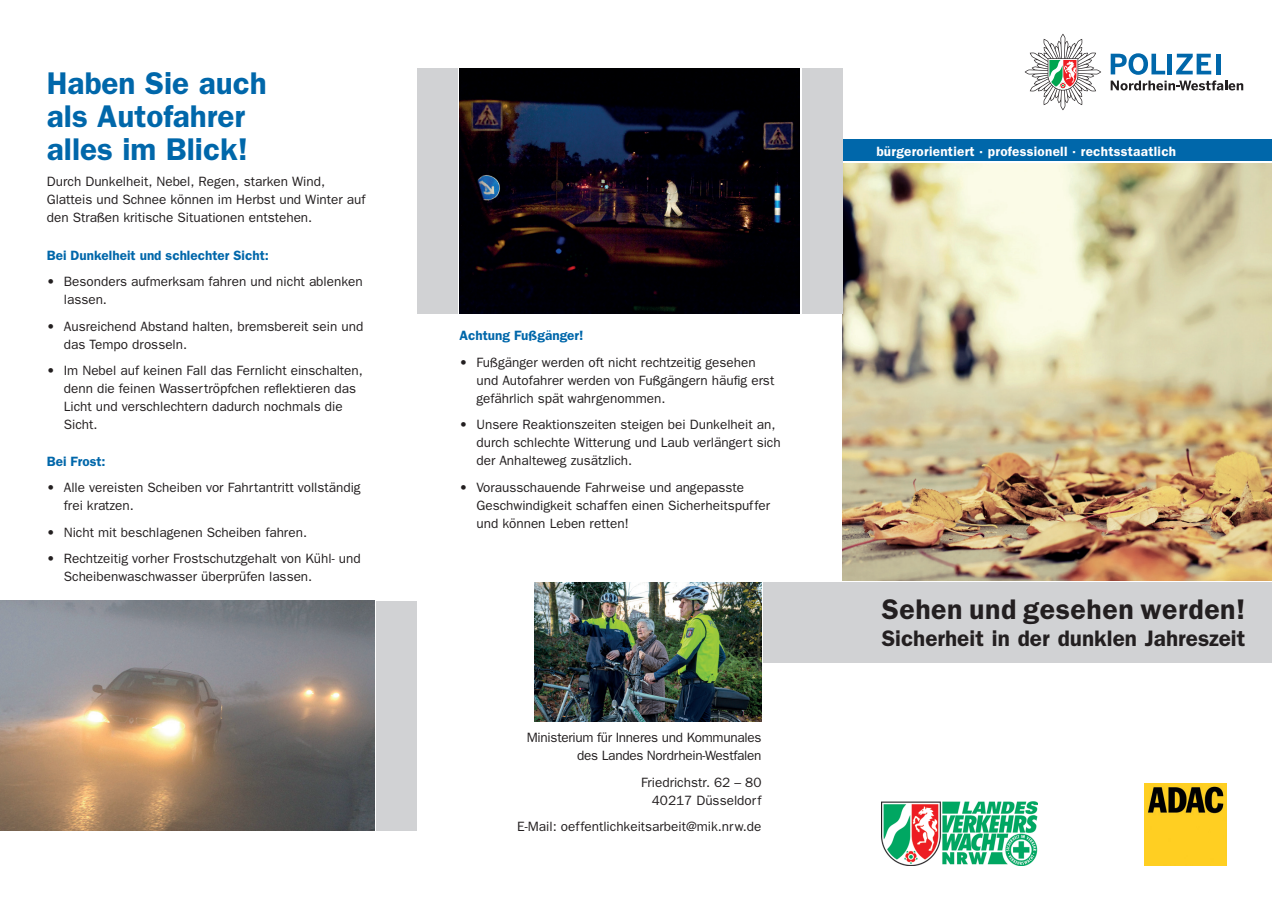
<style>
.page{position:relative;width:1272px;height:902px;background:#fff}
.page>*{position:absolute;margin:0;border:0;box-sizing:border-box;transform-origin:0 0}
.head{font:600 31.5px/33px "Franklin Gothic";color:#0067aa}
.t1{font:600 28.5px "Franklin Gothic";letter-spacing:.02em;color:#231f20}
.t2{font:600 22.5px "Franklin Gothic";color:#231f20}
.body{font:13.5px/18px "Franklin Gothic";color:#231f20}
.body-2{font:13.5px/18px "Franklin Gothic";letter-spacing:-.02em;color:#231f20;text-align:right}
.t3{font:600 13.5px "Franklin Gothic";letter-spacing:.02em;color:#fff}
.zwischenhead{font:600 13.5px "Franklin Gothic";color:#0067aa}
.body-3{font:600 13.5px "Franklin Gothic";color:#0067aa}
</style>
<div class="page">
<div style="left:842px;top:140px;width:429px;height:21px;background:#0067aa"></div>
<img style="left:842px;top:163px;width:429px;height:417px">
<div style="left:763px;top:582px;width:508px;height:81px;background:#d1d2d4"></div>
<div style="left:376px;top:600px;width:41px;height:230px;background:#d1d2d4"></div>
<div style="left:417px;top:68px;width:40px;height:246px;background:#d1d2d4"></div>
<div style="left:801px;top:68px;width:41px;height:246px;background:#d1d2d4"></div>
<img style="left:534px;top:582px;width:227px;height:139px">
<img style="left:1144px;top:783px;width:81px;height:82px">
<svg style="left:1110px;top:53px;width:133px;height:37px"></svg>
<svg style="left:1024px;top:34px;width:77px;height:76px"></svg>
<img style="left:881px;top:801px;width:156px;height:64px">
<img style="left:0;top:600px;width:374px;height:230px">
<img style="left:459px;top:68px;width:340px;height:246px">
<p class="head" style="left:47px;top:65px;width:221px">Haben Sie auch als Autofahrer alles im Blick!</p>
<p class="body" style="left:47px;top:173px;width:320px">Durch Dunkelheit, Nebel, Regen, starken Wind,<br>Glatteis und Schnee können im Herbst und Winter auf den Straßen kritische Situationen entstehen.</p>
<p class="zwischenhead" style="left:47px;top:247px;width:223px">Bei Dunkelheit und schlechter Sicht:</p>
<p class="body" style="left:64px;top:273px;width:300px;text-indent:-17px">• Besonders aufmerksam fahren und nicht ablenken lassen.</p>
<p class="body" style="left:64px;top:317px;width:301px;text-indent:-17px">• Ausreichend Abstand halten, bremsbereit sein und das Tempo drosseln.</p>
<p class="body" style="left:64px;top:362px;width:300px;text-indent:-17px">• Im Nebel auf keinen Fall das Fernlicht einschalten, denn die feinen Wassertröpfchen reflektieren das Licht und verschlechtern dadurch nochmals die Sicht.</p>
<p class="zwischenhead" style="left:47px;top:453px;width:60px">Bei Frost:</p>
<p class="body" style="left:64px;top:479px;width:298px;text-indent:-17px">• Alle vereisten Scheiben vor Fahrtantritt vollständig frei kratzen.</p>
<p class="body" style="left:47px;top:523px;width:262px">• Nicht mit beschlagenen Scheiben fahren.</p>
<p class="body" style="left:64px;top:550px;width:298px;text-indent:-17px">• Rechtzeitig vorher Frostschutzgehalt von Kühl- und<br>Scheibenwaschwasser überprüfen lassen.</p>
<p class="body-3" style="left:459px;top:327px;width:125px">Achtung Fußgänger!</p>
<p class="body" style="left:476px;top:353px;width:299px;text-indent:-17px">• Fußgänger werden oft nicht rechtzeitig gesehen und Autofahrer werden von Fußgängern häufig erst gefährlich spät wahrgenommen.</p>
<p class="body" style="left:476px;top:416px;width:306px;text-indent:-17px">• Unsere Reaktionszeiten steigen bei Dunkelheit an, durch schlechte Witterung und Laub verlängert sich der Anhalteweg zusätzlich.</p>
<p class="body" style="left:476px;top:478px;width:295px;text-indent:-17px">• Vorausschauende Fahrweise und angepasste<br>Geschwindigkeit schaffen einen Sicherheitspuffer und können Leben retten!</p>
<p class="body-2" style="left:527px;top:728px;width:236px">Ministerium für Inneres und Kommunales des Landes Nordrhein-Westfalen</p>
<p class="body" style="left:641px;top:773px;width:122px">Friedrichstr. 62 – 80</p>
<p class="body" style="left:652px;top:791px;width:111px">40217 Düsseldorf</p>
<p class="body" style="left:517px;top:817px;width:246px">E-Mail: oeffentlichkeitsarbeit@mik.nrw.de</p>
<p class="t3" style="left:876px;top:143px;width:301px">bürgerorientiert · professionell · rechtsstaatlich</p>
<p class="t1" style="left:881px;top:592px;width:365px">Sehen und gesehen werden!</p>
<p class="t2" style="left:881px;top:624px;width:365px">Sicherheit in der dunklen Jahreszeit</p>
</div>
